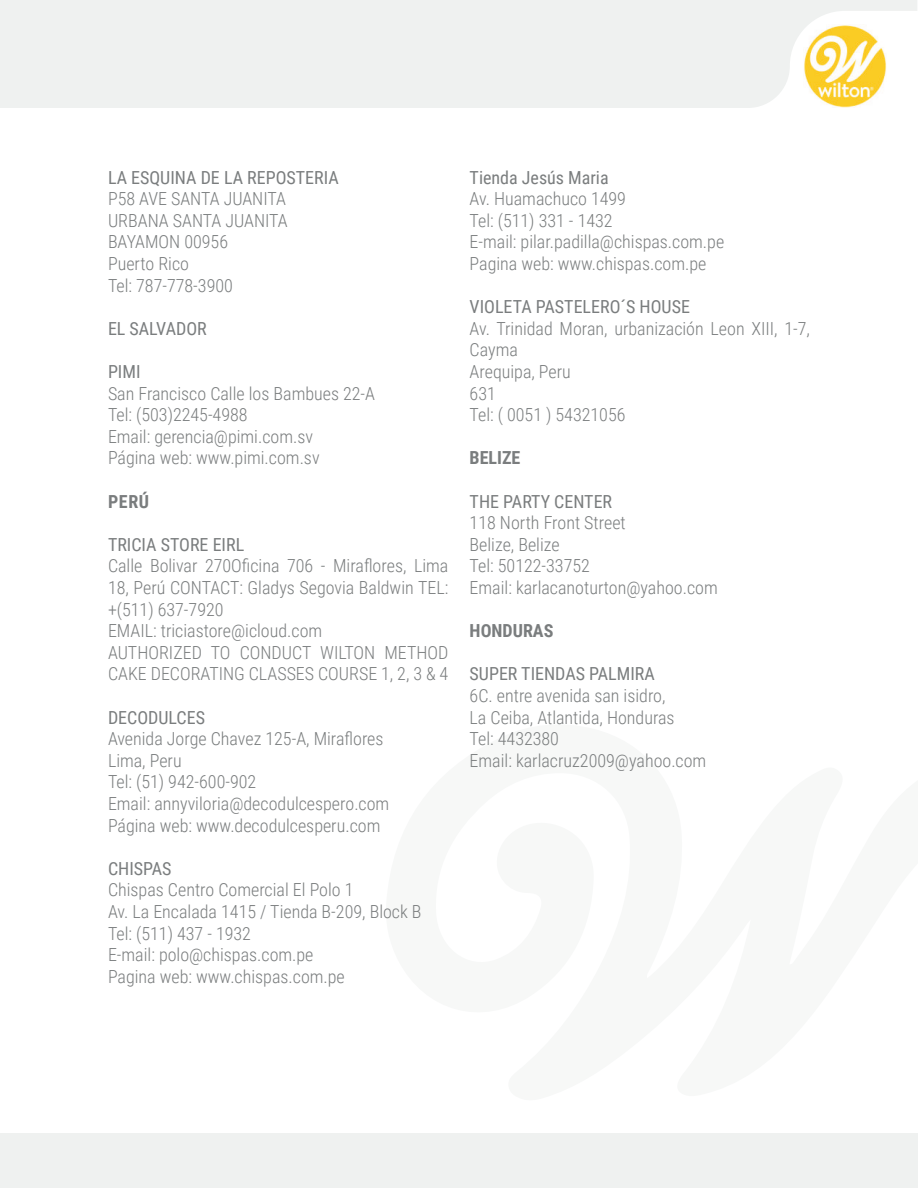
<style>
.page{position:relative;width:918px;height:1188px;background:#fff}
.page>*{position:absolute;margin:0;border:0;box-sizing:border-box;transform-origin:0 0}
.t1{font:300 18px/21.6px "Roboto Condensed";color:#7a7d7e}
.t2{font:18px "Roboto Condensed";color:#7a7d7e}
.t3{font:700 18px "Roboto Condensed";color:#7a7d7e}
</style>
<div class="page">
<svg style="left:0;top:0;width:917px;height:108px;fill:#eff1f0"></svg>
<div style="left:0;top:1133px;width:918px;height:55px;background:#eff1f0"></div>
<p class="t2" style="left:108px;top:165px;width:232px">LA ESQUINA DE LA REPOSTERIA</p>
<p class="t1" style="left:108px;top:187px;width:181px">P58 AVE SANTA JUANITA<br>URBANA SANTA JUANITA<br>BAYAMON 00956<br>Puerto Rico<br>Tel: 787-778-3900</p>
<p class="t2" style="left:108px;top:316px;width:100px">EL SALVADOR</p>
<p class="t2" style="left:108px;top:359px;width:34px">PIMI</p>
<p class="t1" style="left:108px;top:382px;width:269px">San Francisco Calle los Bambues 22-A<br>Tel: (503)2245-4988<br>Email: gerencia@pimi.com.sv<br>Página web: www.pimi.com.sv</p>
<p class="t3" style="left:108px;top:489px;width:43px">PERÚ</p>
<p class="t2" style="left:108px;top:532px;width:138px">TRICIA STORE EIRL</p>
<p class="t1" style="left:108px;top:555px;width:342px">Calle Bolivar 270Oficina 706 - Miraflores, Lima 18, Perú CONTACT: Gladys Segovia Baldwin TEL: +(511) 637-7920<br>EMAIL: triciastore@icloud.com<br>AUTHORIZED TO CONDUCT WILTON METHOD CAKE DECORATING CLASSES COURSE 1, 2, 3 &amp; 4</p>
<p class="t2" style="left:108px;top:705px;width:99px">DECODULCES</p>
<p class="t1" style="left:108px;top:727px;width:283px">Avenida Jorge Chavez 125-A, Miraflores<br>Lima, Peru<br>Tel: (51) 942-600-902<br>Email: annyviloria@decodulcespero.com<br>Página web: www.decodulcesperu.com</p>
<p class="t2" style="left:108px;top:856px;width:65px">CHISPAS</p>
<p class="t1" style="left:108px;top:879px;width:315px">Chispas Centro Comercial El Polo 1<br>Av. La Encalada 1415 / Tienda B-209, Block B<br>Tel: (511) 437 - 1932<br>E-mail: polo@chispas.com.pe<br>Pagina web: www.chispas.com.pe</p>
<p class="t2" style="left:470px;top:165px;width:141px">Tienda Jesús Maria</p>
<p class="t1" style="left:470px;top:187px;width:256px">Av. Huamachuco 1499<br>Tel: (511) 331 - 1432<br>E-mail: pilar.padilla@chispas.com.pe<br>Pagina web: www.chispas.com.pe</p>
<p class="t2" style="left:470px;top:294px;width:222px">VIOLETA PASTELERO´S HOUSE</p>
<p class="t1" style="left:470px;top:317px;width:342px">Av. Trinidad Moran, urbanización Leon XIII, 1-7,<br>Cayma<br>Arequipa, Peru<br>631<br>Tel: ( 0051 ) 54321056</p>
<p class="t3" style="left:470px;top:445px;width:52px">BELIZE</p>
<p class="t2" style="left:470px;top:489px;width:144px">THE PARTY CENTER</p>
<p class="t1" style="left:470px;top:511px;width:250px">118 North Front Street<br>Belize, Belize<br>Tel: 50122-33752<br>Email: karlacanoturton@yahoo.com</p>
<p class="t3" style="left:470px;top:618px;width:85px">HONDURAS</p>
<p class="t2" style="left:470px;top:661px;width:187px">SUPER TIENDAS PALMIRA</p>
<p class="t1" style="left:470px;top:684px;width:238px">6C. entre avenida san isidro,<br>La Ceiba, Atlantida, Honduras<br>Tel: 4432380<br>Email: karlacruz2009@yahoo.com</p>
</div>
